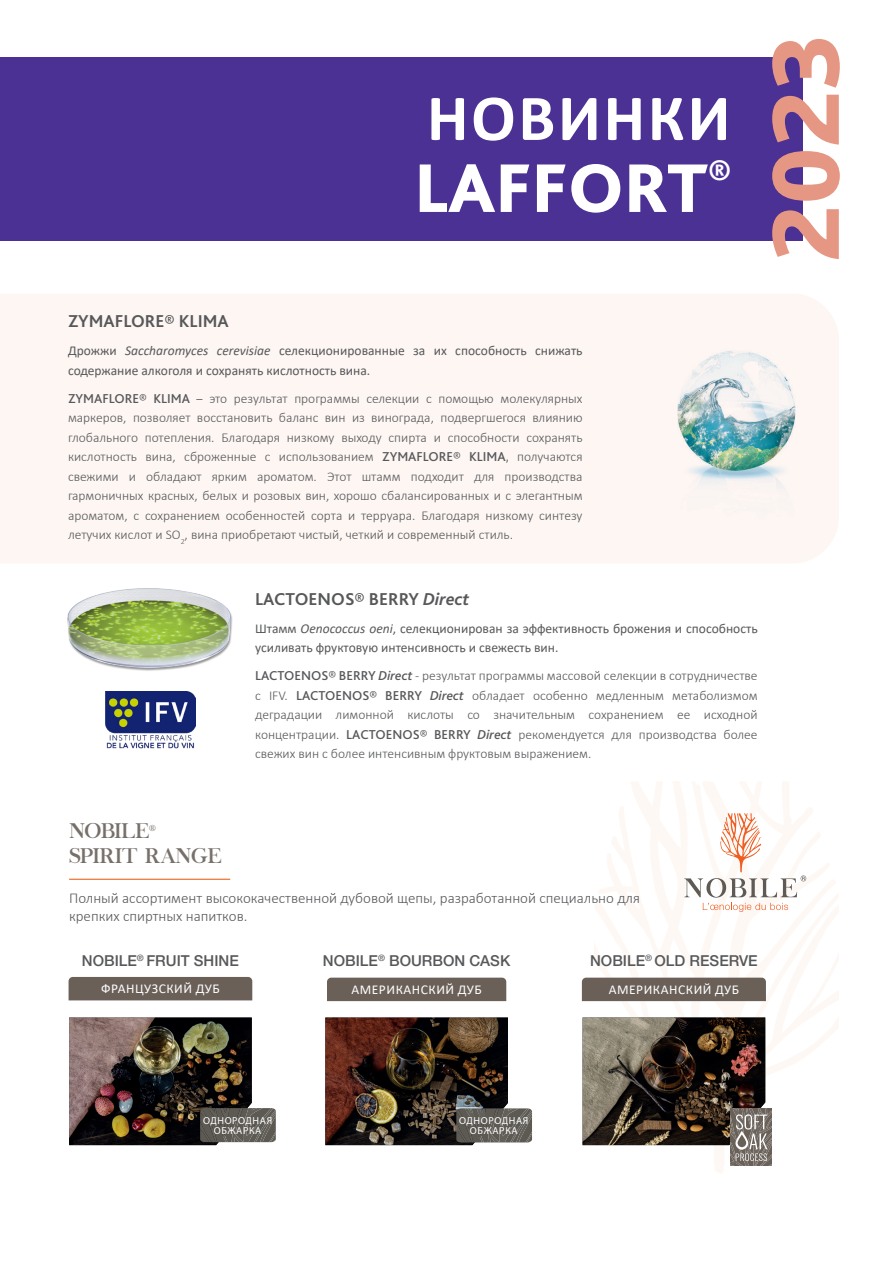
<style>
.page{position:relative;width:893px;height:1263px;background:#fff}
.page>*{position:absolute;margin:0;border:0;box-sizing:border-box;transform-origin:0 0}
.Titre_header{font:800 100.05px "Bliss 2";color:#e69784}
.Titre_header-2{font:800 72px "Bliss 2";color:#fff}
.Titre_header-3{font:700 66px "Calibri";letter-spacing:.04em;color:#fff}
.t1{font:21px "Chapaza";color:#77706a}
.t2{font:700 18px "Bliss 2";color:#57585a}
.t3{font:300 15px/18px "Calibri";color:#57585a}
.texte-nobile{font:500 15px "Helvetica Neue LT Pro";color:#57585a}
.t4{font:300 13.5px/19.5px "Calibri";color:#57585a;text-align:justify}
.t5{font:13.5px/19.5px "Calibri";color:#57585a}
.nobile-nom-produit{font:13.5px "Calibri";letter-spacing:.04em;color:#fff}
.t6{font:10.2px/10.2px "Myriad Pro";letter-spacing:.06em;color:#fff;text-align:center}
.s1{font-style:italic}
.s2{font-family:"Bliss 2";font-weight:500}
.s3{font-family:"Bliss 2"}
.s4{font-family:"Bliss 2";font-weight:500;font-style:italic}
</style>
<div class="page">
<svg style="left:594px;top:781px;width:245px;height:392px"></svg>
<div style="left:0;top:294px;width:838px;height:269px;background:#fdf6f3"></div>
<img style="left:626px;top:316px;width:213px;height:206px">
<hr style="left:69px;top:879px;width:161px;height:1px;background:#ed5200">
<div style="left:69px;top:977px;width:183px;height:23px;background:#6a6058"></div>
<div style="left:327px;top:978px;width:179px;height:23px;background:#6a6058"></div>
<div style="left:582px;top:978px;width:184px;height:23px;background:#6a6058"></div>
<img style="left:69px;top:1017px;width:207px;height:128px">
<img style="left:583px;top:1017px;width:189px;height:149px">
<svg style="left:684px;top:813px;width:122px;height:99px"></svg>
<div style="left:0;top:57px;width:803px;height:183px;background:#4b3193"></div>
<img style="left:325px;top:1017px;width:207px;height:128px">
<img style="left:12px;top:549px;width:278px;height:159px">
<img style="left:106px;top:691px;width:90px;height:58px">
<p class="Titre_header-3" style="left:427px;top:71px;width:305px">НОВИНКИ</p>
<p class="Titre_header-2" style="left:414px;top:143px;width:319px">LAFFORT<sup>®</sup></p>
<p class="Titre_header" style="left:743px;top:261px;width:230px;rotate:-90deg">2023</p>
<p class="t2" style="left:68px;top:310px;width:162px">ZYMAFLORE® KLIMA</p>
<p class="t5" style="left:68px;top:340px;width:516px">Дрожжи <span class="s1">Saccharomyces cerevisiae</span> селекционированные за их способность снижать содержание алкоголя и сохранять кислотность вина.</p>
<p class="t4" style="left:68px;top:388px;width:516px"><span class="s2">ZYMAFLORE® KLIMA</span> <span class="s3">–</span> это результат программы селекции с помощью молекулярных маркеров, позволяет восстановить баланс вин из винограда, подвергшегося влиянию глобального потепления. Благодаря низкому выходу спирта и способности сохранять кислотность вина, сброженные с использованием <span class="s2">ZYMAFLORE® KLIMA</span><span class="s3">,</span> получаются свежими и обладают ярким ароматом. Этот штамм подходит для производства гармоничных красных, белых и розовых вин, хорошо сбалансированных и с элегантным ароматом, с сохранением особенностей сорта и терруара. Благодаря низкому синтезу летучих кислот и SO<sub>2</sub>, вина приобретают чистый, четкий и современный стиль.</p>
<p class="t2" style="left:255px;top:587px;width:216px">LACTOENOS® BERRY <span class="s1">Direct</span></p>
<p class="t5" style="left:255px;top:618px;width:504px">Штамм <span class="s1">Oenococcus oeni</span>, селекционирован за эффективность брожения и способность усиливать фруктовую интенсивность и свежесть вин.</p>
<p class="t4" style="left:255px;top:666px;width:504px"><span class="s2">LACTOENOS® BERRY</span> <span class="s4">Direct</span> - результат программы массовой селекции в сотрудничестве с IFV. <span class="s2">LACTOENOS® BERRY</span> <span class="s4">Direct</span> обладает особенно медленным метаболизмом деградации лимонной кислоты со значительным сохранением ее исходной концентрации. <span class="s2">LACTOENOS® BERRY</span> <span class="s4">Direct</span> рекомендуется для производства более свежих вин с более интенсивным фруктовым выражением.</p>
<p class="t1" style="left:70px;top:818px;width:88px">NOBILE<sup>®</sup></p>
<p class="t1" style="left:70px;top:843px;width:153px">SPIRIT RANGE</p>
<p class="t3" style="left:69px;top:888px;width:572px">Полный ассортимент высококачественной дубовой щепы, разработанной специально для крепких спиртных напитков.</p>
<p class="texte-nobile" style="left:82px;top:951px;width:158px">NOBILE<sup>®</sup> FRUIT SHINE</p>
<p class="nobile-nom-produit" style="left:101px;top:979px;width:120px">ФРАНЦУЗСКИЙ ДУБ</p>
<p class="nobile-nom-produit" style="left:351px;top:980px;width:132px">АМЕРИКАНСКИЙ ДУБ</p>
<p class="texte-nobile" style="left:323px;top:951px;width:189px">NOBILE<sup>®</sup> BOURBON CASK</p>
<p class="texte-nobile" style="left:590px;top:952px;width:169px">NOBILE<sup>®</sup> OLD RESERVE</p>
<p class="nobile-nom-produit" style="left:609px;top:980px;width:132px">АМЕРИКАНСКИЙ ДУБ</p>
<p class="t6" style="left:203px;top:1115px;width:71px">ОДНОРОДНАЯ<br>ОБЖАРКА</p>
<p class="t6" style="left:459px;top:1115px;width:71px">ОДНОРОДНАЯ<br>ОБЖАРКА</p>
</div>
